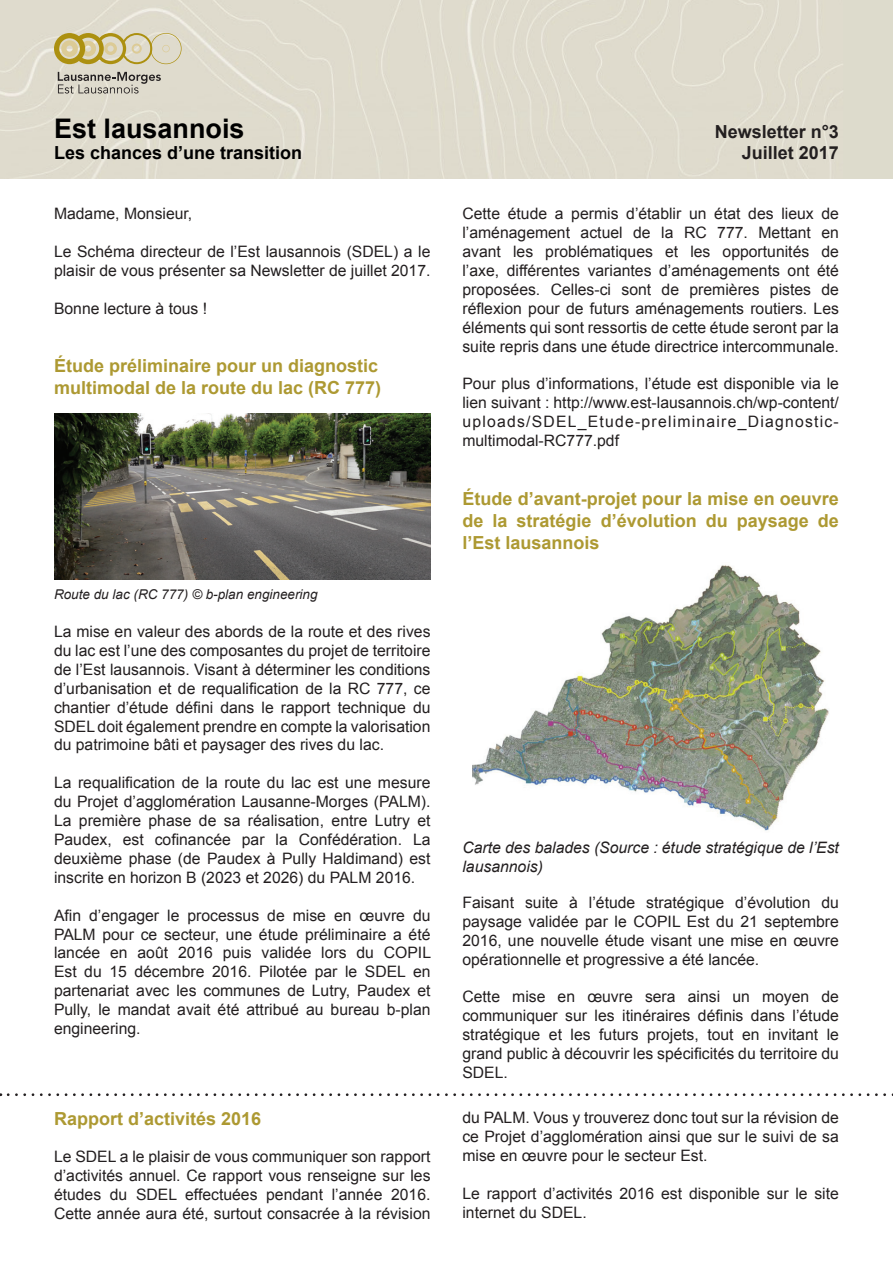
<style>
.page{position:relative;width:893px;height:1263px;background:#fff}
.page>*{position:absolute;margin:0;border:0;box-sizing:border-box;transform-origin:0 0}
.t1{font:700 27px "Arial";color:#000}
.t2{font:700 18px/21.6px "Arial";color:#ad9932;text-align:justify}
.t3{font:700 18px "Arial";color:#000}
.t4{font:700 18px/21.6px "Arial";color:#231f20;text-align:right}
.t5{font:15.75px/18.9px "Arial";color:#231f20;text-align:justify}
.t6{font:italic 15.75px/18.9px "Arial";color:#231f20}
.t7{font:italic 13.5px "Arial";color:#231f20}
</style>
<div class="page">
<div style="left:0;top:0;width:893px;height:179px;background:#dfdbcd"></div>
<svg style="left:58px;top:72px;width:103px;height:22px;background:#b5b1a6"></svg>
<svg style="left:54px;top:33px;width:128px;height:31px;background:#d0c491"></svg>
<svg style="left:8px;top:1093px;width:885px;height:3px"></svg>
<img style="left:54px;top:413px;width:377px;height:167px">
<img style="left:472px;top:565px;width:357px;height:266px">
<div style="left:462px;top:555px;width:159px;height:24px;background:#fff"></div>
<div style="left:814px;top:783px;width:25px;height:74px;background:#fff"></div>
<h1 class="t1" style="left:54px;top:110px;width:192px">Est lausannois</h1>
<p class="t3" style="left:54px;top:141px;width:250px">Les chances d’une transition</p>
<p class="t5" style="left:54px;top:204px;width:140px">Madame, Monsieur,</p>
<p class="t5" style="left:54px;top:242px;width:378px">Le Schéma directeur de l’Est lausannois (SDEL) a le plaisir de vous présenter sa Newsletter de juillet 2017.</p>
<p class="t5" style="left:54px;top:299px;width:155px">Bonne lecture à tous !</p>
<p class="t2" style="left:54px;top:356px;width:329px">Étude préliminaire pour un diagnostic multimodal de la route du lac (RC 777)</p>
<p class="t7" style="left:54px;top:586px;width:265px">Route du lac (RC 777) © b-plan engineering</p>
<p class="t5" style="left:54px;top:622px;width:378px">La mise en valeur des abords de la route et des rives du lac est l’une des composantes du projet de territoire de l’Est lausannois. Visant à déterminer les conditions d’urbanisation et de requalification de la RC 777, ce chantier d’étude défini dans le rapport technique du SDEL doit également prendre en compte la valorisation du patrimoine bâti et paysager des rives du lac.</p>
<p class="t5" style="left:54px;top:773px;width:378px">La requalification de la route du lac est une mesure du Projet d’agglomération Lausanne-Morges (PALM).<br>La première phase de sa réalisation, entre Lutry et Paudex, est cofinancée par la Confédération. La deuxième phase (de Paudex à Pully Haldimand) est inscrite en horizon B (2023 et 2026) du PALM 2016.</p>
<p class="t5" style="left:54px;top:906px;width:379px">Afin d’engager le processus de mise en œuvre du PALM pour ce secteur, une étude préliminaire a été lancée en août 2016 puis validée lors du COPIL Est du 15 décembre 2016. Pilotée par le SDEL en partenariat avec les communes de Lutry, Paudex et Pully, le mandat avait été attribué au bureau b-plan engineering.</p>
<p class="t2" style="left:54px;top:1108px;width:209px">Rapport d’activités 2016</p>
<p class="t5" style="left:54px;top:1147px;width:378px">Le SDEL a le plaisir de vous communiquer son rapport d’activités annuel. Ce rapport vous renseigne sur les études du SDEL effectuées pendant l’année 2016.<br>Cette année aura été, surtout consacrée à la révision</p>
<p class="t4" style="left:715px;top:121px;width:126px">Newsletter n°3<br>Juillet 2017</p>
<p class="t5" style="left:462px;top:204px;width:378px">Cette étude a permis d’établir un état des lieux de l’aménagement actuel de la RC 777. Mettant en avant les problématiques et les opportunités de l’axe, différentes variantes d’aménagements ont été proposées. Celles-ci sont de premières pistes de réflexion pour de futurs aménagements routiers. Les éléments qui sont ressortis de cette étude seront par la suite repris dans une étude directrice intercommunale.</p>
<p class="t5" style="left:462px;top:374px;width:378px">Pour plus d’informations, l’étude est disponible via le lien suivant : http://www.est-lausannois.ch/wp-content/ uploads/SDEL_Etude-preliminaire_Diagnostic&shy;multimodal-RC777.pdf</p>
<p class="t2" style="left:462px;top:489px;width:378px">Étude d’avant-projet pour la mise en oeuvre de la stratégie d’évolution du paysage de l’Est lausannois</p>
<p class="t6" style="left:462px;top:839px;width:378px">Carte des balades (Source : étude stratégique de l’Est lausannois)</p>
<p class="t5" style="left:462px;top:893px;width:378px">Faisant suite à l’étude stratégique d’évolution du paysage validée par le COPIL Est du 21 septembre 2016, une nouvelle étude visant une mise en œuvre opérationnelle et progressive a été lancée.</p>
<p class="t5" style="left:462px;top:987px;width:378px">Cette mise en œuvre sera ainsi un moyen de communiquer sur les itinéraires définis dans l’étude stratégique et les futurs projets, tout en invitant le grand public à découvrir les spécificités du territoire du SDEL.</p>
<p class="t5" style="left:462px;top:1108px;width:378px">du PALM. Vous y trouverez donc tout sur la révision de ce Projet d’agglomération ainsi que sur le suivi de sa mise en œuvre pour le secteur Est.</p>
<p class="t5" style="left:462px;top:1184px;width:378px">Le rapport d’activités 2016 est disponible sur le site internet du SDEL.</p>
</div>
